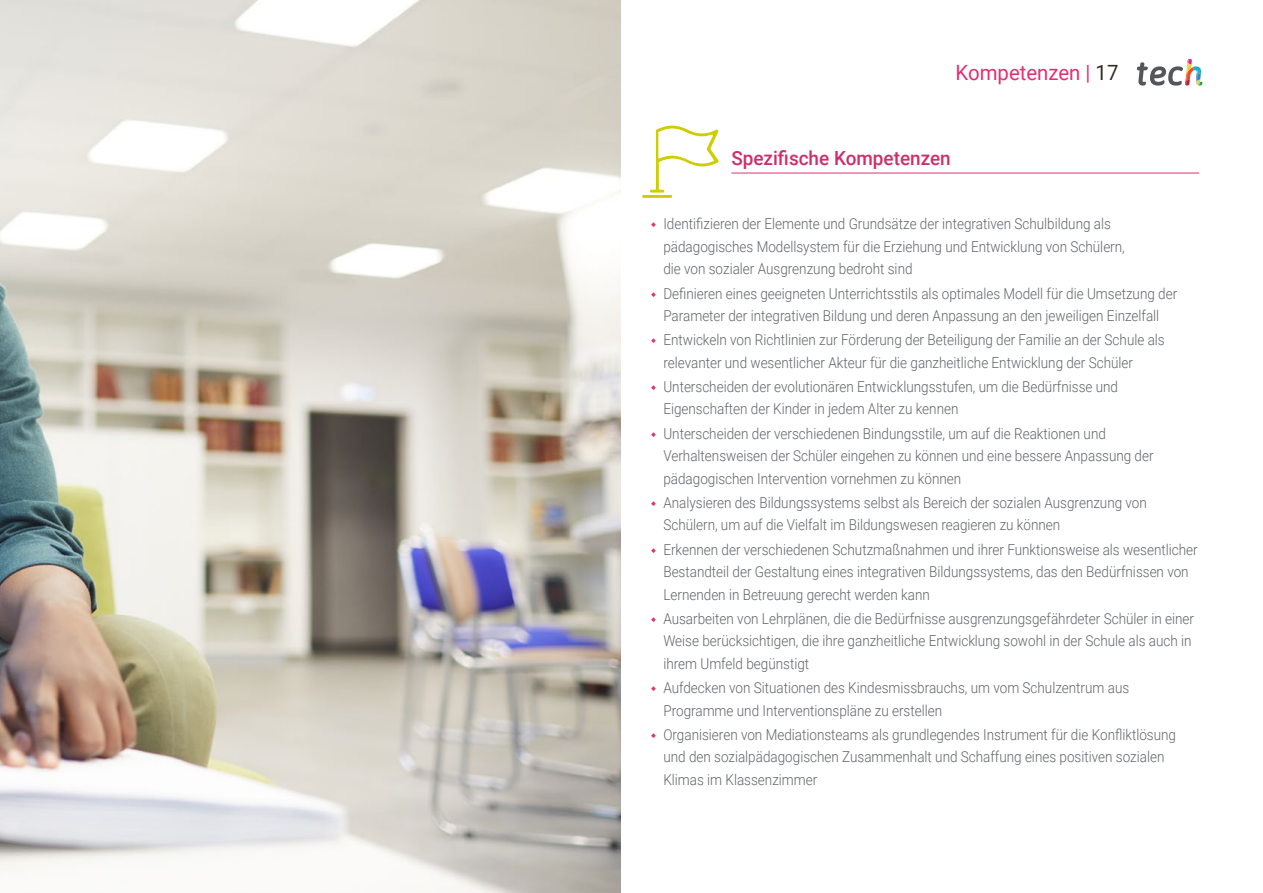
<style>
.page{position:relative;width:1263px;height:893px;background:#fff}
.page>*{position:absolute;margin:0;border:0;box-sizing:border-box;transform-origin:0 0}
.t1{font:21px "Roboto";color:#df3174}
.t2{font:500 19.5px "Roboto";color:#ce2e6b}
.t3{font:300 15px/22.5px "Roboto";color:#61646a;scale:.9 1}
.s1{color:#312e20}
</style>
<div class="page">
<hr style="left:731px;top:173px;width:468px;height:1px;background:#df3174">
<hr style="left:642px;top:195px;width:30px;height:3px;background:#cdce00">
<svg style="left:650px;top:126px;width:69px;height:67px"></svg>
<svg style="left:1137px;top:59px;width:65px;height:27px"></svg>
<img style="left:0;top:0;width:621px;height:893px">
<h1 class="t1" style="left:955px;top:57px;width:164px">Kompetenzen | <span class="s1">17</span></h1>
<h2 class="t2" style="left:731px;top:144px;width:221px">Spezifische Kompetenzen</h2>
<p class="t3" style="left:663px;top:212px;width:514px">Identifizieren der Elemente und Grundsätze der integrativen Schulbildung als pädagogisches Modellsystem für die Erziehung und Entwicklung von Schülern, die von sozialer Ausgrenzung bedroht sind</p>
<p class="t3" style="left:663px;top:281px;width:572px">Definieren eines geeigneten Unterrichtsstils als optimales Modell für die Umsetzung der<br>Parameter der integrativen Bildung und deren Anpassung an den jeweiligen Einzelfall</p>
<p class="t3" style="left:663px;top:328px;width:559px">Entwickeln von Richtlinien zur Förderung der Beteiligung der Familie an der Schule als relevanter und wesentlicher Akteur für die ganzheitliche Entwicklung der Schüler</p>
<p class="t3" style="left:663px;top:375px;width:507px">Unterscheiden der evolutionären Entwicklungsstufen, um die Bedürfnisse und<br>Eigenschaften der Kinder in jedem Alter zu kennen</p>
<p class="t3" style="left:663px;top:422px;width:546px">Unterscheiden der verschiedenen Bindungsstile, um auf die Reaktionen und<br>Verhaltensweisen der Schüler eingehen zu können und eine bessere Anpassung der pädagogischen Intervention vornehmen zu können</p>
<p class="t3" style="left:663px;top:491px;width:539px">Analysieren des Bildungssystems selbst als Bereich der sozialen Ausgrenzung von<br>Schülern, um auf die Vielfalt im Bildungswesen reagieren zu können</p>
<p class="t3" style="left:663px;top:537px;width:595px">Erkennen der verschiedenen Schutzmaßnahmen und ihrer Funktionsweise als wesentlicher<br>Bestandteil der Gestaltung eines integrativen Bildungssystems, das den Bedürfnissen von<br>Lernenden in Betreuung gerecht werden kann</p>
<p class="t3" style="left:663px;top:607px;width:591px">Ausarbeiten von Lehrplänen, die die Bedürfnisse ausgrenzungsgefährdeter Schüler in einer<br>Weise berücksichtigen, die ihre ganzheitliche Entwicklung sowohl in der Schule als auch in ihrem Umfeld begünstigt</p>
<p class="t3" style="left:663px;top:676px;width:519px">Aufdecken von Situationen des Kindesmissbrauchs, um vom Schulzentrum aus<br>Programme und Interventionspläne zu erstellen</p>
<p class="t3" style="left:663px;top:723px;width:571px">Organisieren von Mediationsteams als grundlegendes Instrument für die Konfliktlösung und den sozialpädagogischen Zusammenhalt und Schaffung eines positiven sozialen<br>Klimas im Klassenzimmer</p>
</div>
